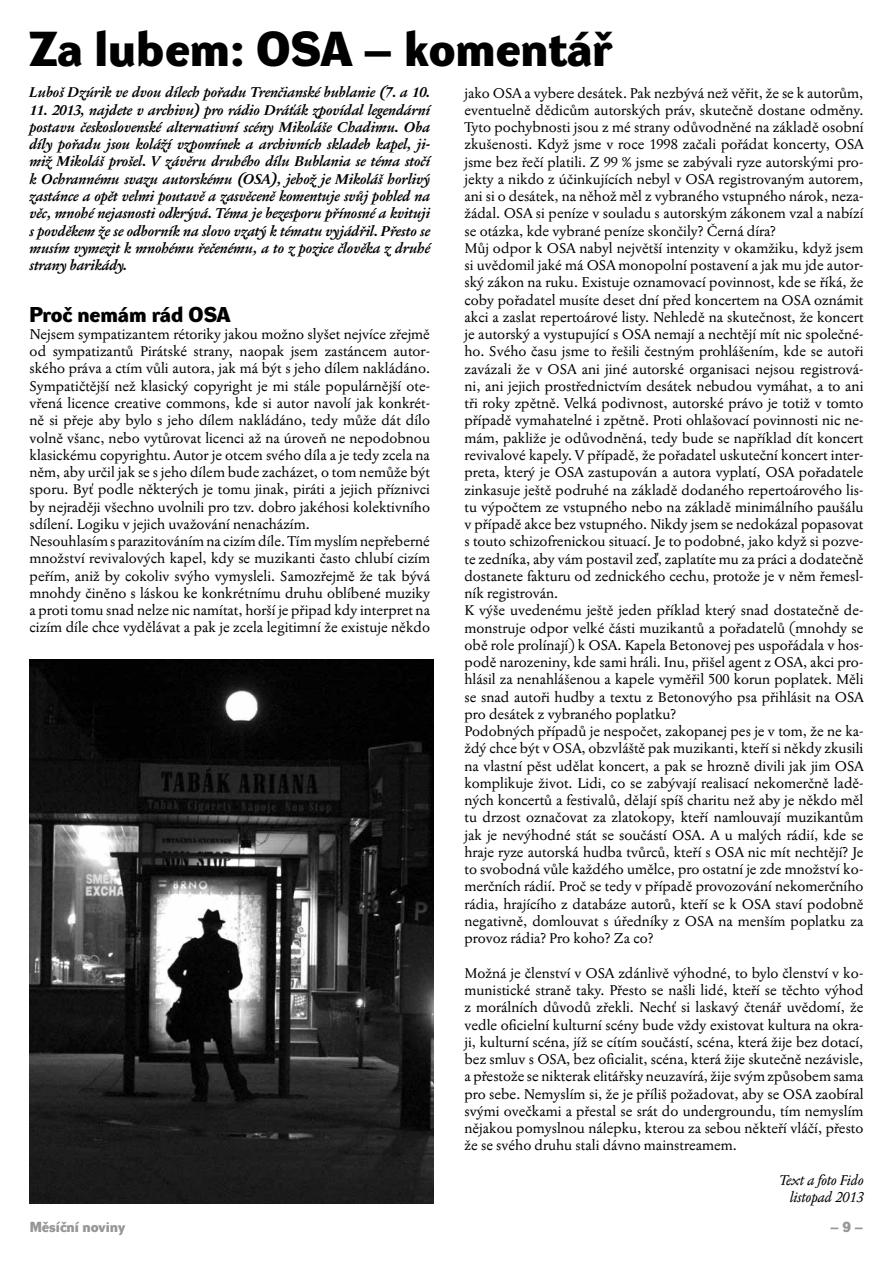
<style>
.page{position:relative;width:893px;height:1263px;background:#fff}
.page>*{position:absolute;margin:0;border:0;box-sizing:border-box;transform-origin:0 0}
.t1{font:700 48px "Dyna Grotesk DE";color:#000}
.t2{font:700 21px "Dyna Grotesk DE";color:#000}
.t3{font:14.25px/17.2px "Jannon 10 Pro";color:#000}
.t4{font:italic 700 14.25px/17.2px "Jannon 10 Pro";color:#000;text-align:justify}
.t5{font:italic 14.25px/17.2px "Jannon 10 Pro";color:#000;text-align:right}
.t6{font:700 14.25px "Dyna Grotesk DE";color:#979595}
</style>
<div class="page">
<img style="left:30px;top:659px;width:404px;height:544px">
<h1 class="t1" style="left:30px;top:21px;width:583px">Za lubem: OSA – komentář</h1>
<p class="t4" style="left:30px;top:84px;width:402px">Luboš Dzúrik ve dvou dílech pořadu Trenčianské bublanie (7. a 10.</p>
<p class="t4" style="left:30px;top:102px;width:402px">11. 2013, najdete v archivu) pro rádio Dráťák zpovídal legendární postavu československé alternativní scény Mikoláše Chadimu. Oba díly pořadu jsou koláží vzpomínek a archivních skladeb kapel, ji&shy;miž Mikoláš prošel. V závěru druhého dílu Bublania se téma stočí k Ochrannému svazu autorskému (OSA), jehož je Mikoláš horlivý zastánce a opět velmi poutavě a zasvěceně komentuje svůj pohled na věc, mnohé nejasnosti odkrývá. Téma je bezesporu přínosné a kvituji s povděkem že se odborník na slovo vzatý k tématu vyjádřil. Přesto se musím vymezit k mnohému řečenému, a to z pozice člověka z druhé strany barikády.</p>
<h2 class="t2" style="left:30px;top:302px;width:202px">Proč nemám rád OSA</h2>
<p class="t3" style="left:30px;top:325px;width:402px">Nejsem sympatizantem rétoriky jakou možno slyšet nejvíce zřejmě od sympatizantů Pirátské strany, naopak jsem zastáncem autor&shy;ského práva a ctím vůli autora, jak má být s jeho dílem nakládáno.<br>Sympatičtější než klasický copyright je mi stále populárnější ote&shy;vřená licence creative commons, kde si autor navolí jak konkrét&shy;ně si přeje aby bylo s jeho dílem nakládáno, tedy může dát dílo volně všanc, nebo vytůrovat licenci až na úroveň ne nepodobnou klasickému copyrightu. Autor je otcem svého díla a je tedy zcela na něm, aby určil jak se s jeho dílem bude zacházet, o tom nemůže být sporu. Byť podle některých je tomu jinak, piráti a jejich příznivci by nejraději všechno uvolnili pro tzv. dobro jakéhosi kolektivního sdílení. Logiku v jejich uvažování nenacházím.<br>Nesouhlasím s parazitováním na cizím díle. Tím myslím nepřeberné množství revivalových kapel, kdy se muzikanti často chlubí cizím peřím, aniž by cokoliv svýho vymysleli. Samozřejmě že tak bývá mnohdy činěno s láskou ke konkrétnímu druhu oblíbené muziky a proti tomu snad nelze nic namítat, horší je připad kdy interpret na cizím díle chce vydělávat a pak je zcela legitimní že existuje někdo</p>
<p class="t3" style="left:464px;top:84px;width:401px">jako OSA a vybere desátek. Pak nezbývá než věřit, že se k autorům, eventuelně dědicům autorských práv, skutečně dostane odměny.<br>Tyto pochybnosti jsou z mé strany odůvodněné na základě osobní zkušenosti. Když jsme v roce 1998 začali pořádat koncerty, OSA jsme bez řečí platili. Z 99 % jsme se zabývali ryze autorskými pro&shy;jekty a nikdo z účinkujících nebyl v OSA registrovaným autorem, ani si o desátek, na něhož měl z vybraného vstupného nárok, neza&shy;žádal. OSA si peníze v souladu s autorským zákonem vzal a nabízí se otázka, kde vybrané peníze skončily? Černá díra?<br>Můj odpor k OSA nabyl největší intenzity v okamžiku, když jsem si uvědomil jaké má OSA monopolní postavení a jak mu jde autor&shy;ský zákon na ruku. Existuje oznamovací povinnost, kde se říká, že coby pořadatel musíte deset dní před koncertem na OSA oznámit akci a zaslat repertoárové listy. Nehledě na skutečnost, že koncert je autorský a vystupující s OSA nemají a nechtějí mít nic společné&shy;ho. Svého času jsme to řešili čestným prohlášením, kde se autoři zavázali že v OSA ani jiné autorské organisaci nejsou registrová&shy;ni, ani jejich prostřednictvím desátek nebudou vymáhat, a to ani tři roky zpětně. Velká podivnost, autorské právo je totiž v tomto případě vymahatelné i zpětně. Proti ohlašovací povinnosti nic ne&shy;mám, pakliže je odůvodněná, tedy bude se například dít koncert revivalové kapely. V případě, že pořadatel uskuteční koncert inter&shy;preta, který je OSA zastupován a autora vyplatí, OSA pořadatele zinkasuje ještě podruhé na základě dodaného repertoárového lis&shy;tu výpočtem ze vstupného nebo na základě minimálního paušálu v případě akce bez vstupného. Nikdy jsem se nedokázal popasovat s touto schizofrenickou situací. Je to podobné, jako když si pozve&shy;te zedníka, aby vám postavil zeď, zaplatíte mu za práci a dodatečně dostanete fakturu od zednického cechu, protože je v něm řemesl&shy;ník registrován.<br>K výše uvedenému ještě jeden příklad který snad dostatečně de&shy;monstruje odpor velké části muzikantů a pořadatelů (mnohdy se obě role prolínají) k OSA. Kapela Betonovej pes uspořádala v hos&shy;podě narozeniny, kde sami hráli. Inu, přišel agent z OSA, akci pro&shy;hlásil za nenahlášenou a kapele vyměřil 500 korun poplatek. Měli se snad autoři hudby a textu z Betonovýho psa přihlásit na OSA pro desátek z vybraného poplatku?<br>Podobných případů je nespočet, zakopanej pes je v tom, že ne ka&shy;ždý chce být v OSA, obzvláště pak muzikanti, kteří si někdy zkusili na vlastní pěst udělat koncert, a pak se hrozně divili jak jim OSA komplikuje život. Lidi, co se zabývají realisací nekomerčně ladě&shy;ných koncertů a festivalů, dělají spíš charitu než aby je někdo měl tu drzost označovat za zlatokopy, kteří namlouvají muzikantům jak je nevýhodné stát se součástí OSA. A u malých rádií, kde se hraje ryze autorská hudba tvůrců, kteří s OSA nic mít nechtějí? Je to svobodná vůle každého umělce, pro ostatní je zde množství ko&shy;merčních rádií. Proč se tedy v případě provozování nekomerčního rádia, hrajícího z databáze autorů, kteří se k OSA staví podobně negativně, domlouvat s úředníky z OSA na menším poplatku za provoz rádia? Pro koho? Za co?</p>
<p class="t3" style="left:464px;top:964px;width:401px;text-align:justify">Možná je členství v OSA zdánlivě výhodné, to bylo členství v ko&shy;munistické straně taky. Přesto se našli lidé, kteří se těchto výhod z morálních důvodů zřekli. Nechť si laskavý čtenář uvědomí, že vedle oficielní kulturní scény bude vždy existovat kultura na okra&shy;ji, kulturní scéna, jíž se cítím součástí, scéna, která žije bez dotací, bez smluv s OSA, bez oficialit, scéna, která žije skutečně nezávisle, a přestože se nikterak elitářsky neuzavírá, žije svým způsobem sama pro sebe. Nemyslím si, že je příliš požadovat, aby se OSA zaobíral svými ovečkami a přestal se srát do undergroundu, tím nemyslím nějakou pomyslnou nálepku, kterou za sebou někteří vláčí, přesto že se svého druhu stali dávno mainstreamem.</p>
<p class="t5" style="left:779px;top:1172px;width:86px">Text a foto Fido listopad 2013</p>
<p class="t6" style="left:30px;top:1219px;width:97px">Měsíční noviny</p>
<p class="t6" style="left:830px;top:1219px;width:34px">– 9 –</p>
</div>
